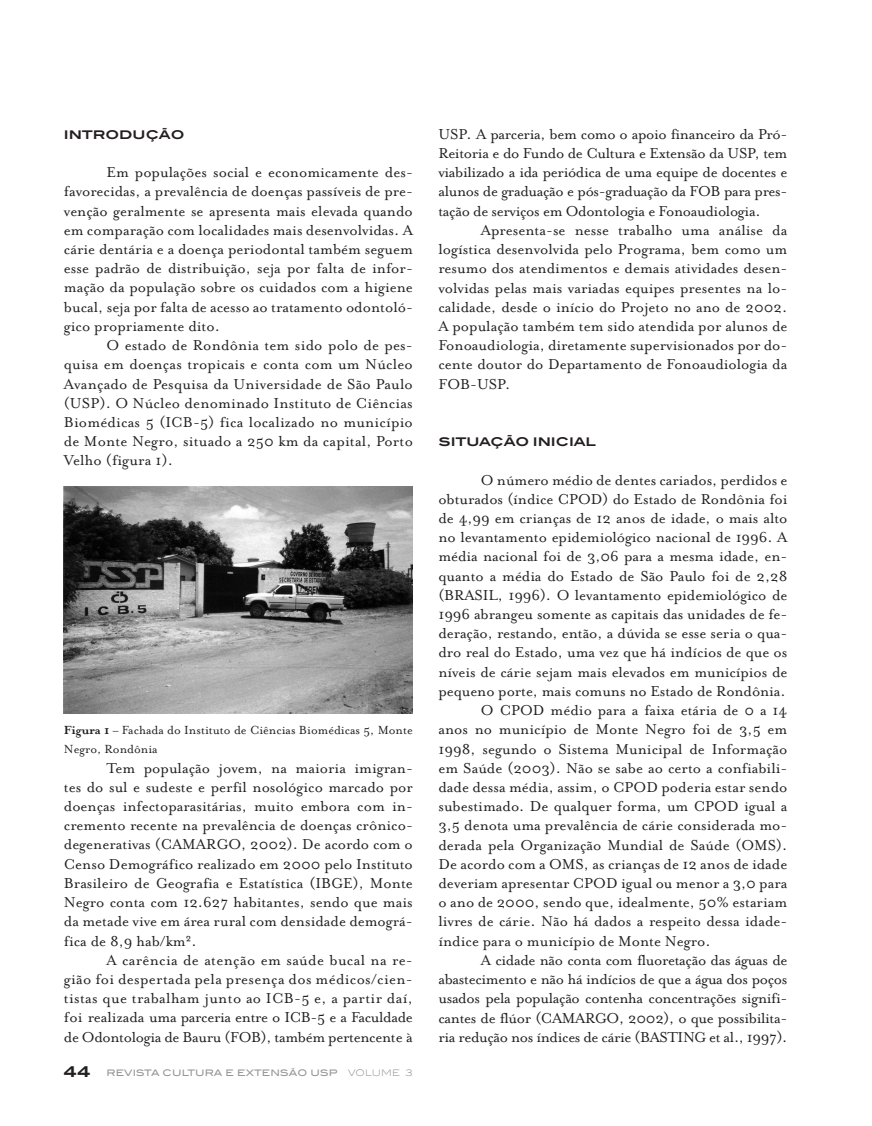
<style>
.page{position:relative;width:872px;height:1126px;background:#fff}
.page>*{position:absolute;margin:0;border:0;box-sizing:border-box;transform-origin:0 0}
.t1{font:16.5px/19.2px "Mrs Eaves Roman";letter-spacing:-.005em;color:#231f20;text-align:justify}
.t2{font:13.5px/19.2px "Mrs Eaves Roman";color:#231f20}
.t3{font:700 12px "Blair ITC";color:#231f20}
.t4{font:500 9px "Blair ITC";letter-spacing:.02em;color:#939598}
.s1{font-family:"Mrs Eaves";font-weight:700}
.s2{font-weight:700;font-size:15px;color:#231f20}
.s3{font-weight:300}
</style>
<div class="page">
<img style="left:64px;top:486px;width:348px;height:228px">
<p class="t3" style="left:64px;top:127px;width:19px">INTRODU</p>
<p class="t3" style="left:146px;top:127px;width:27px">ÇÃO</p>
<p class="t1" style="left:64px;top:163px;width:350px;text-indent:43px">Em populações social e economicamente des&shy;favorecidas, a prevalência de doenças passíveis de pre&shy;venção geralmente se apresenta mais elevada quando em comparação com localidades mais desenvolvidas. A cárie dentária e a doença periodontal também seguem esse padrão de distribuição, seja por falta de infor&shy;mação da população sobre os cuidados com a higiene bucal, seja por falta de acesso ao tratamento odontoló&shy;gico propriamente dito.</p>
<p class="t1" style="left:64px;top:336px;width:350px;text-indent:43px">O estado de Rondônia tem sido polo de pes&shy;quisa em doenças tropicais e conta com um Núcleo Avançado de Pesquisa da Universidade de São Paulo (USP). O Núcleo denominado Instituto de Ciências Biomédicas 5 (ICB-5) fica localizado no município de Monte Negro, situado a 250 km da capital, Porto Velho (figura 1).</p>
<p class="t2" style="left:64px;top:720px;width:350px"><span class="s1">Figura 1</span> – Fachada do Instituto de Ciências Biomédicas 5, Monte<br>Negro, Rondônia</p>
<p class="t1" style="left:64px;top:758px;width:350px;text-indent:43px">Tem população jovem, na maioria imigran&shy;tes do sul e sudeste e perfil nosológico marcado por doenças infectoparasitárias, muito embora com in&shy;cremento recente na prevalência de doenças crônico&shy;degenerativas (CAMARGO, 2002). De acordo com o Censo Demográfico realizado em 2000 pelo Instituto Brasileiro de Geografia e Estatística (IBGE), Monte Negro conta com 12.627 habitantes, sendo que mais da metade vive em área rural com densidade demográ&shy;fica de 8,9 hab/km².</p>
<p class="t1" style="left:64px;top:950px;width:350px;text-indent:43px">A carência de atenção em saúde bucal na re&shy;gião foi despertada pela presença dos médicos/cien&shy;tistas que trabalham junto ao ICB-5 e, a partir daí, foi realizada uma parceria entre o ICB-5 e a Faculdade de Odontologia de Bauru (FOB), também pertencente à</p>
<p class="t4" style="left:64px;top:1067px;width:350px"><span class="s2">44</span> REVI STA CULTURA E EXTENSÃO USP <span class="s3">VOLUME 3</span></p>
<p class="t1" style="left:438px;top:124px;width:350px">USP. A parceria, bem como o apoio financeiro da Pró-Reitoria e do Fundo de Cultura e Extensão da USP, tem viabilizado a ida periódica de uma equipe de docentes e alunos de graduação e pós-graduação da FOB para pres&shy;tação de serviços em Odontologia e Fonoaudiologia.</p>
<p class="t1" style="left:438px;top:221px;width:350px;text-indent:43px">Apresenta-se nesse trabalho uma análise da logística desenvolvida pelo Programa, bem como um resumo dos atendimentos e demais atividades desen&shy;volvidas pelas mais variadas equipes presentes na lo&shy;calidade, desde o início do Projeto no ano de 2002.<br>A população também tem sido atendida por alunos de Fonoaudiologia, diretamente supervisionados por do&shy;cente doutor do Departamento de Fonoaudiologia da FOB-USP.</p>
<p class="t3" style="left:438px;top:434px;width:24px">SITUA</p>
<p class="t3" style="left:490px;top:434px;width:27px">ÇÃO</p>
<p class="t3" style="left:532px;top:434px;width:16px">INICIAL</p>
<p class="t1" style="left:481px;top:470px;width:308px">O número médio de dentes cariados, perdidos e</p>
<p class="t1" style="left:438px;top:489px;width:350px">obturados (índice CPOD) do Estado de Rondônia foi</p>
<p class="t1" style="left:438px;top:508px;width:350px">de 4,99 em crianças de 12 anos de idade, o mais alto</p>
<p class="t1" style="left:438px;top:528px;width:350px">no levantamento epidemiológico nacional de 1996. A</p>
<p class="t1" style="left:438px;top:547px;width:350px">média nacional foi de 3,06 para a mesma idade, en-</p>
<p class="t1" style="left:438px;top:566px;width:350px">quanto a média do Estado de São Paulo foi de 2,28</p>
<p class="t1" style="left:438px;top:585px;width:350px">(BRASIL, 1996). O levantamento epidemiológico de</p>
<p class="t1" style="left:438px;top:604px;width:350px">1996 abrangeu somente as capitais das unidades de fe-</p>
<p class="t1" style="left:438px;top:624px;width:350px">deração, restando, então, a dúvida se esse seria o qua-</p>
<p class="t1" style="left:438px;top:643px;width:350px">dro real do Estado, uma vez que há indícios de que os</p>
<p class="t1" style="left:438px;top:662px;width:350px">níveis de cárie sejam mais elevados em municípios de</p>
<p class="t1" style="left:438px;top:681px;width:348px">pequeno porte, mais comuns no Estado de Rondônia.</p>
<p class="t1" style="left:481px;top:700px;width:308px">O CPOD médio para a faixa etária de 0 a 14</p>
<p class="t1" style="left:438px;top:720px;width:350px">anos no município de Monte Negro foi de 3,5 em</p>
<p class="t1" style="left:438px;top:739px;width:350px">1998, segundo o Sistema Municipal de Informação</p>
<p class="t1" style="left:438px;top:758px;width:350px">em Saúde (2003). Não se sabe ao certo a confiabili-</p>
<p class="t1" style="left:438px;top:777px;width:350px">dade dessa média, assim, o CPOD poderia estar sendo</p>
<p class="t1" style="left:438px;top:796px;width:350px">subestimado. De qualquer forma, um CPOD igual a</p>
<p class="t1" style="left:438px;top:816px;width:350px">3,5 denota uma prevalência de cárie considerada mo-</p>
<p class="t1" style="left:438px;top:835px;width:350px">derada pela Organização Mundial de Saúde (OMS).</p>
<p class="t1" style="left:438px;top:854px;width:350px">De acordo com a OMS, as crianças de 12 anos de idade</p>
<p class="t1" style="left:438px;top:873px;width:350px">deveriam apresentar CPOD igual ou menor a 3,0 para</p>
<p class="t1" style="left:438px;top:893px;width:350px">o ano de 2000, sendo que, idealmente, 50% estariam</p>
<p class="t1" style="left:438px;top:912px;width:350px">livres de cárie. Não há dados a respeito dessa idade-</p>
<p class="t1" style="left:438px;top:931px;width:274px">índice para o município de Monte Negro.</p>
<p class="t1" style="left:481px;top:950px;width:308px">A cidade não conta com fluoretação das águas de</p>
<p class="t1" style="left:438px;top:969px;width:350px">abastecimento e não há indícios de que a água dos poços</p>
<p class="t1" style="left:438px;top:989px;width:350px">usados pela população contenha concentrações signifi-</p>
<p class="t1" style="left:438px;top:1008px;width:350px">cantes de flúor (CAMARGO, 2002), o que possibilita-</p>
<p class="t1" style="left:438px;top:1027px;width:350px">ria redução nos índices de cárie (BASTING et al., 1997).</p>
</div>
